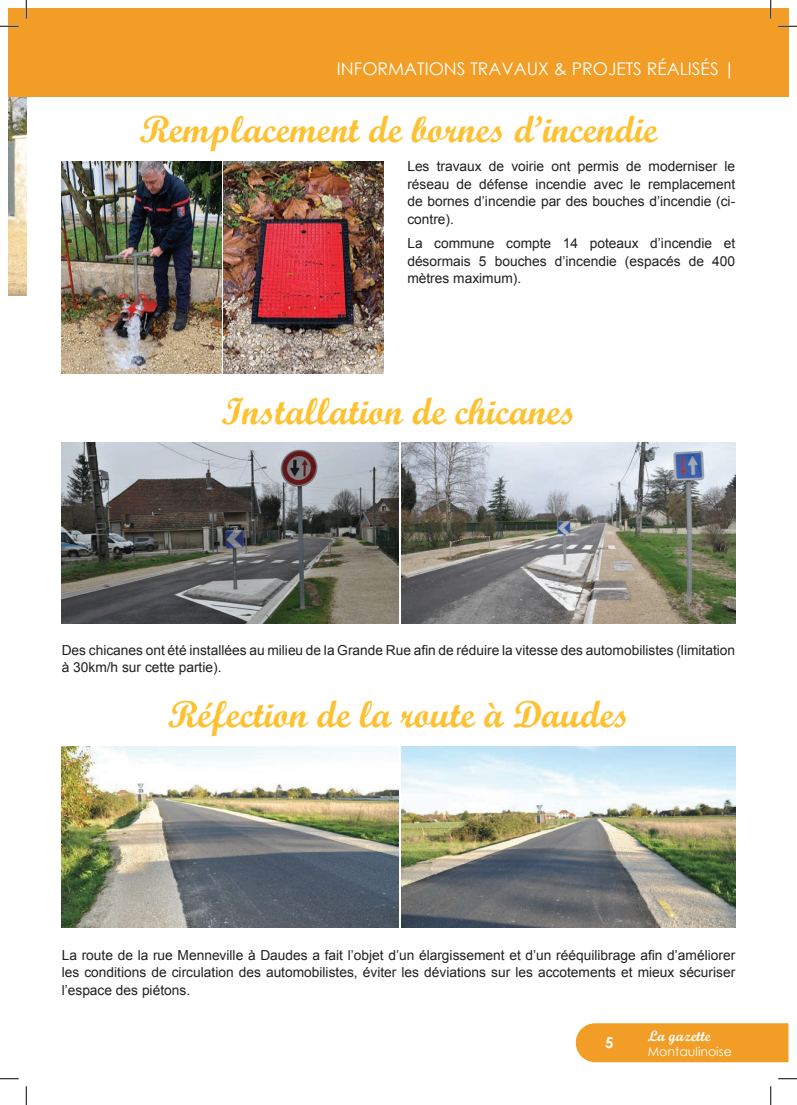
<style>
.page{position:relative;width:797px;height:1105px;background:#fff}
.page>*{position:absolute;margin:0;border:0;box-sizing:border-box;transform-origin:0 0}
.t1{font:37.5px "Script MT Bold";color:#fec131}
.t2{font:17.5px "Century Gothic";color:#fff}
.t3{font:15px "Script MT Bold";color:#fff}
.t4{font:700 15px "Century Gothic";color:#fff}
.t5{font:13.75px/17.5px "Arial";color:#231f20;text-align:justify}
.t6{font:12.5px "Century Gothic";color:#fff}
</style>
<div class="page">
<div style="left:9px;top:9px;width:17px;height:88px;background:#f29d26"></div>
<div style="left:26px;top:9px;width:762px;height:88px;background:#f29d26"></div>
<div style="left:575px;top:1023px;width:213px;height:39px;background:#f29d26"></div>
<img style="left:62px;top:442px;width:336px;height:181px">
<img style="left:401px;top:442px;width:334px;height:181px">
<img style="left:62px;top:161px;width:159px;height:213px">
<img style="left:224px;top:161px;width:159px;height:213px">
<img style="left:62px;top:746px;width:336px;height:181px">
<img style="left:401px;top:746px;width:334px;height:181px">
<img style="left:9px;top:97px;width:17px;height:199px">
<svg style="left:0;top:25px;width:19px;height:2px"></svg>
<svg style="left:778px;top:25px;width:19px;height:2px"></svg>
<svg style="left:0;top:1078px;width:19px;height:1px"></svg>
<svg style="left:778px;top:1078px;width:19px;height:1px"></svg>
<svg style="left:25px;top:0;width:2px;height:19px"></svg>
<svg style="left:25px;top:1086px;width:2px;height:19px"></svg>
<svg style="left:770px;top:0;width:1px;height:19px"></svg>
<svg style="left:770px;top:1086px;width:1px;height:19px"></svg>
<p class="t2" style="left:337px;top:56px;width:400px">INFORMATIONS TRAVAUX &amp; PROJETS RÉALISÉS |</p>
<h1 class="t1" style="left:139px;top:107px;width:519px">Remplacement de bornes d’incendie</h1>
<p class="t5" style="left:407px;top:158px;width:329px">Les travaux de voirie ont permis de moderniser le réseau de défense incendie avec le remplacement de bornes d’incendie par des bouches d’incendie (ci&shy;contre).</p>
<p class="t5" style="left:407px;top:235px;width:329px">La commune compte 14 poteaux d’incendie et désormais 5 bouches d’incendie (espacés de 400 mètres maximum).</p>
<h1 class="t1" style="left:221px;top:388px;width:356px">Installation de chicanes</h1>
<p class="t5" style="left:62px;top:641px;width:675px">Des chicanes ont été installées au milieu de la Grande Rue afin de réduire la vitesse des automobilistes (limitation à 30km/h sur cette partie).</p>
<h1 class="t1" style="left:168px;top:692px;width:463px">Réfection de la route à Daudes</h1>
<p class="t5" style="left:62px;top:946px;width:675px">La route de la rue Menneville à Daudes a fait l’objet d’un élargissement et d’un rééquilibrage afin d’améliorer les conditions de circulation des automobilistes, éviter les déviations sur les accotements et mieux sécuriser l’espace des piétons.</p>
<p class="t4" style="left:605px;top:1033px;width:10px">5</p>
<p class="t3" style="left:647px;top:1026px;width:64px">La gazette</p>
<p class="t6" style="left:647px;top:1042px;width:85px">Montaulinoise</p>
</div>
